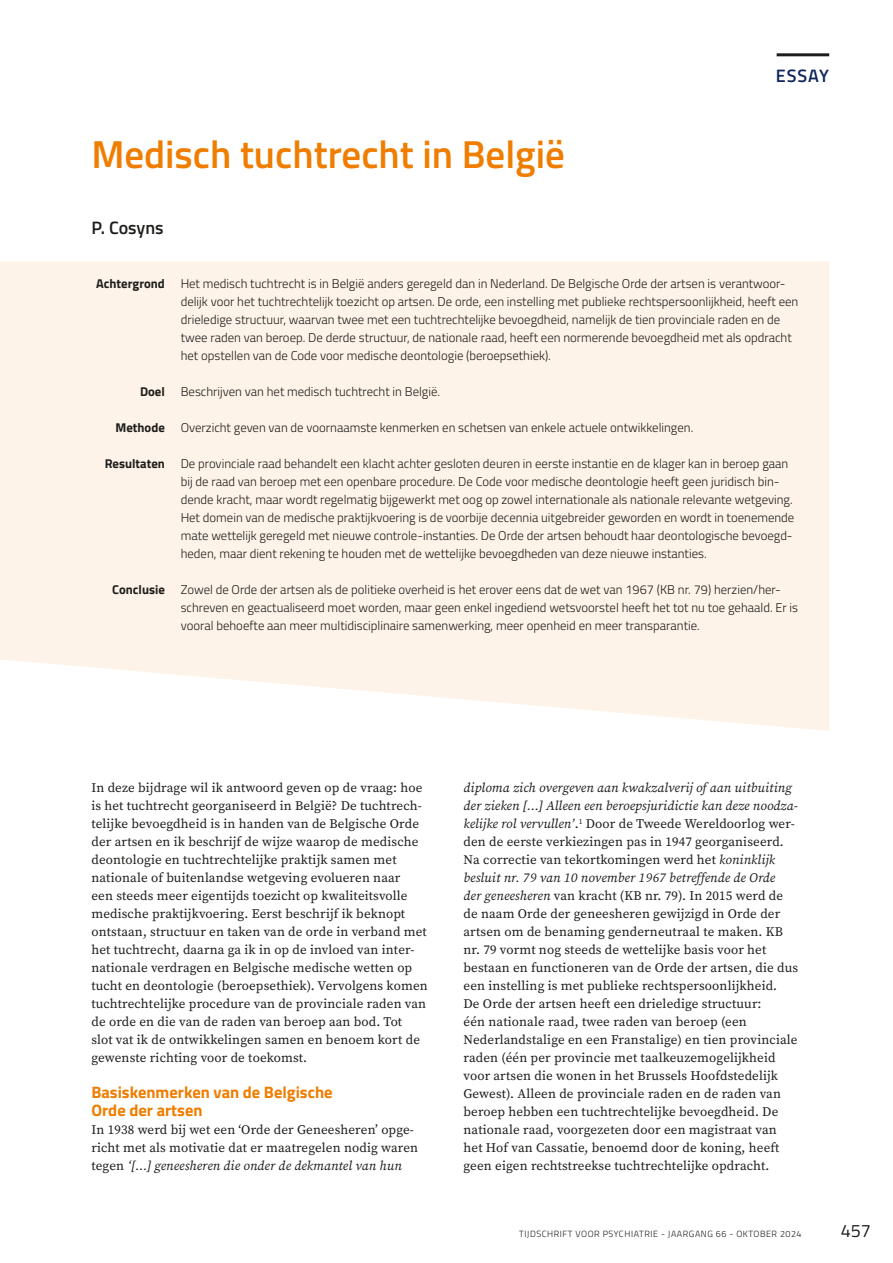
<style>
.page{position:relative;width:893px;height:1263px;background:#fff}
.page>*{position:absolute;margin:0;border:0;box-sizing:border-box;transform-origin:0 0}
.tvp_title_nld{font:600 39px "Titillium Web";color:#ef7d00}
.tvp_authors_nld{font:600 18px "Titillium Web";color:#1d1d1b}
.tvp_section{font:600 18px "Titillium Web";letter-spacing:.055em;color:#0f265c}
.t1{font:18px "Titillium Web";color:#1d1d1b}
.k2{font:700 16.5px/18px "Titillium Web";color:#ef7d00}
.standaard{font:13.2px/18px "Source Serif Variable";letter-spacing:.01em;color:#1d1d1b}
.tvp_summary_nld{font:300 12.75px/18px "Titillium Web";color:#1d1d1b}
.t2{font:300 9px "Titillium Web";letter-spacing:.06em;color:#1d1d1b}
.s1{font-weight:700}
.s2{font-style:italic}
</style>
<div class="page">
<svg style="left:0;top:261px;width:829px;height:470px;background:#fef3e9"></svg>
<hr style="left:777px;top:53px;width:52px;height:3px;background:#1d1d1b">
<p class="tvp_title_nld" style="left:91px;top:125px;width:475px">Medisch tuchtrecht in België</p>
<p class="tvp_authors_nld" style="left:91px;top:214px;width:74px">P. Cosyns</p>
<p class="tvp_section" style="left:776px;top:62px;width:55px">ESSAY</p>
<p class="tvp_summary_nld" style="left:181px;top:274px;width:619px;text-indent:-84px"><span class="s1">Achtergrond</span> Het medisch tuchtrecht is in België anders geregeld dan in Nederland. De Belgische Orde der artsen is verantwoor&shy;delijk voor het tuchtrechtelijk toezicht op artsen. De orde, een instelling met publieke rechtspersoonlijkheid, heeft een drieledige structuur, waarvan twee met een tuchtrechtelijke bevoegdheid, namelijk de tien provinciale raden en de twee raden van beroep. De derde structuur, de nationale raad, heeft een normerende bevoegdheid met als opdracht het opstellen van de Code voor medische deontologie (beroepsethiek).</p>
<p class="tvp_summary_nld" style="left:140px;top:382px;width:302px"><span class="s1">Doel</span> Beschrijven van het medisch tuchtrecht in België.</p>
<p class="tvp_summary_nld" style="left:116px;top:418px;width:579px"><span class="s1">Methode</span> Overzicht geven van de voornaamste kenmerken en schetsen van enkele actuele ontwikkelingen.</p>
<p class="tvp_summary_nld" style="left:181px;top:454px;width:615px;text-indent:-76px"><span class="s1">Resultaten</span> De provinciale raad behandelt een klacht achter gesloten deuren in eerste instantie en de klager kan in beroep gaan bij de raad van beroep met een openbare procedure. De Code voor medische deontologie heeft geen juridisch bin&shy;dende kracht, maar wordt regelmatig bijgewerkt met oog op zowel internationale als nationale relevante wetgeving.<br>Het domein van de medische praktijkvoering is de voorbije decennia uitgebreider geworden en wordt in toenemende mate wettelijk geregeld met nieuwe controle-instanties. De Orde der artsen behoudt haar deontologische bevoegd&shy;heden, maar dient rekening te houden met de wettelijke bevoegdheden van deze nieuwe instanties.</p>
<p class="tvp_summary_nld" style="left:181px;top:580px;width:619px;text-indent:-68px"><span class="s1">Conclusie</span> Zowel de Orde der artsen als de politieke overheid is het erover eens dat de wet van 1967 (KB nr. 79) herzien/her&shy;schreven en geactualiseerd moet worden, maar geen enkel ingediend wetsvoorstel heeft het tot nu toe gehaald. Er is vooral behoefte aan meer multidisciplinaire samenwerking, meer openheid en meer transparantie.</p>
<p class="standaard" style="left:91px;top:779px;width:338px">In deze bijdrage wil ik antwoord geven op de vraag: hoe is het tuchtrecht georganiseerd in België? De tuchtrech&shy;telijke bevoegdheid is in handen van de Belgische Orde der artsen en ik beschrijf de wijze waarop de medische deontologie en tuchtrechtelijke praktijk samen met nationale of buitenlandse wetgeving evolueren naar<br>een steeds meer eigentijds toezicht op kwaliteitsvolle medische praktijkvoering. Eerst beschrijf ik beknopt ontstaan, structuur en taken van de orde in verband met het tuchtrecht, daarna ga ik in op de invloed van inter&shy;nationale verdragen en Belgische medische wetten op tucht en deontologie (beroepsethiek). Vervolgens komen tuchtrechtelijke procedure van de provinciale raden van de orde en die van de raden van beroep aan bod. Tot<br>slot vat ik de ontwikkelingen samen en benoem kort de gewenste richting voor de toekomst.</p>
<p class="k2" style="left:91px;top:1082px;width:243px">Basiskenmerken van de Belgische<br>Orde der artsen</p>
<p class="standaard" style="left:91px;top:1121px;width:328px">In 1938 werd bij wet een ‘Orde der Geneesheren’ opge&shy;richt met als motivatie dat er maatregelen nodig waren tegen <span class="s2">‘[…] geneesheren die onder de dekmantel van hun</span></p>
<p class="standaard" style="left:463px;top:779px;width:336px"><span class="s2">diploma zich overgeven aan kwakzalverij of aan uitbuiting der zieken […] Alleen een beroepsjuridictie kan deze noodza&shy;kelijke rol vervullen’</span>.<sup>1</sup> Door de Tweede Wereldoorlog wer&shy;den de eerste verkiezingen pas in 1947 georganiseerd.<br>Na correctie van tekortkomingen werd het <span class="s2">koninklijk besluit nr. 79 van 10 november 1967 betreffende de Orde<br>der geneesheren</span> van kracht (KB nr. 79). In 2015 werd de de naam Orde der geneesheren gewijzigd in Orde der artsen om de benaming genderneutraal te maken. KB nr. 79 vormt nog steeds de wettelijke basis voor het bestaan en functioneren van de Orde der artsen, die dus een instelling is met publieke rechtspersoonlijkheid.</p>
<p class="standaard" style="left:463px;top:995px;width:336px">De Orde der artsen heeft een drieledige structuur:<br>één nationale raad, twee raden van beroep (een Nederlandstalige en een Franstalige) en tien provinciale raden (één per provincie met taalkeuzemogelijkheid voor artsen die wonen in het Brussels Hoofdstedelijk Gewest). Alleen de provinciale raden en de raden van beroep hebben een tuchtrechtelijke bevoegdheid. De nationale raad, voorgezeten door een magistraat van het Hof van Cassatie, benoemd door de koning, heeft geen eigen rechtstreekse tuchtrechtelijke opdracht.</p>
<p class="t2" style="left:519px;top:1228px;width:284px">TIJDSCHRIFT VOOR PSYCHIATRIE - JAARGANG 66 - OKTOBER 2024</p>
<h2 class="t1" style="left:841px;top:1218px;width:32px">457</h2>
</div>
